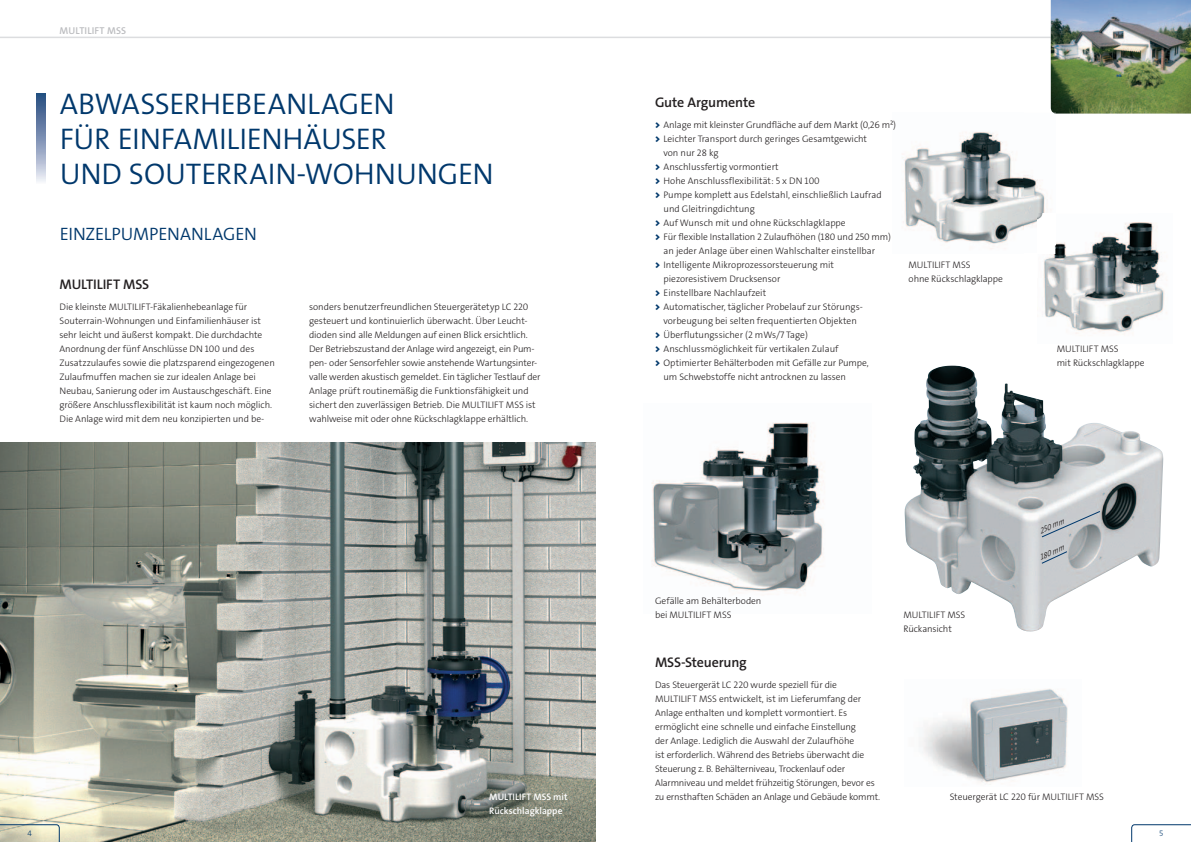
<style>
.page{position:relative;width:1191px;height:842px;background:#fff}
.page>*{position:absolute;margin:0;border:0;box-sizing:border-box;transform-origin:0 0}
.t1{font:30px/35px "Grundfos The Sans OT 4 SL";letter-spacing:-.01em;color:#00386c}
.t2{font:18px "Grundfos The Sans OT 4 SL";letter-spacing:-.01em;color:#00386c}
.t3{font:14px "Grundfos The Sans OT 6 SB";letter-spacing:-.01em;color:#231f20}
.t4{font:10px "Grundfos The Sans OT 6 SB";letter-spacing:.015em;color:#bcbdc0}
.t5{font:9.5px/14px "Grundfos The Sans OT 3 L";letter-spacing:-.005em;color:#231f20}
.t6{font:9.5px/14px "Grundfos The Sans OT 6 SB";color:#fff}
.t7{font:italic 8px "Grundfos The Sans OT 4 SL";color:#231f20;scale:.92 1}
.t8{font:8px "Grundfos The Sans OT 3 L";color:#00386c}
.s1{font-family:"Grundfos The Sans OT 9 BL";color:#00386c}
</style>
<div class="page">
<img style="left:0;top:442px;width:595px;height:400px">
<svg style="left:37px;top:93px;width:8px;height:89px"></svg>
<hr style="left:0;top:37px;width:1191px;height:1px;background:#dcdddf">
<svg style="left:0;top:824px;width:60px;height:18px"></svg>
<svg style="left:1131px;top:824px;width:60px;height:18px"></svg>
<img style="left:922px;top:688px;width:146px;height:95px">
<img style="left:652px;top:422px;width:172px;height:170px">
<img style="left:1043px;top:222px;width:122px;height:112px">
<img style="left:902px;top:132px;width:143px;height:117px">
<img style="left:1050px;top:0;width:141px;height:114px">
<img style="left:1038px;top:214px;width:17px;height:39px">
<img style="left:904px;top:366px;width:259px;height:266px">
<svg style="left:1041px;top:511px;width:59px;height:26px;background:#b6bbc0"></svg>
<svg style="left:1041px;top:551px;width:26px;height:13px"></svg>
<p class="t4" style="left:60px;top:26px;width:68px">MULTILIFT MSS</p>
<h1 class="t1" style="left:60px;top:87px;width:436px">ABWASSERHEBEANLAGEN<br>FÜR EINFAMILIENHÄUSER<br>UND SOUTERRAIN-WOHNUNGEN</h1>
<h2 class="t2" style="left:60px;top:225px;width:199px">EINZELPUMPENANLAGEN</h2>
<h3 class="t3" style="left:60px;top:277px;width:91px">MULTILIFT MSS</h3>
<p class="t5" style="left:60px;top:300px;width:217px">Die kleinste MULTILIFT-Fäkalienhebeanlage für Souterrain-Wohnungen und Einfamilienhäuser ist sehr leicht und äußerst kompakt. Die durchdachte Anordnung der fünf Anschlüsse DN 100 und des Zusatzzulaufes sowie die platzsparend eingezogenen Zulaufmuffen machen sie zur idealen Anlage bei Neubau, Sanierung oder im Austauschgeschäft. Eine größere Anschlussflexibilität ist kaum noch möglich.<br>Die Anlage wird mit dem neu konzipierten und be-</p>
<p class="t5" style="left:309px;top:300px;width:233px">sonders benutzerfreundlichen Steuergerätetyp LC 220 gesteuert und kontinuierlich überwacht. Über Leucht&shy;dioden sind alle Meldungen auf einen Blick ersichtlich.<br>Der Betriebszustand der Anlage wird angezeigt, ein Pum&shy;pen- oder Sensorfehler sowie anstehende Wartungsinter&shy;valle werden akustisch gemeldet. Ein täglicher Testlauf der Anlage prüft routine mäßig die Funktionsfähigkeit und sichert den zuverlässigen Betrieb. Die MULTILIFT MSS ist wahlweise mit oder ohne Rückschlagklappe erhältlich.</p>
<p class="t6" style="left:489px;top:790px;width:80px">MULTILIFT MSS mit<br>Rückschlagklappe</p>
<h3 class="t3" style="left:655px;top:95px;width:102px">Gute Argumente</h3>
<p class="t5" style="left:655px;top:118px;width:242px"><span class="s1">&gt;</span> Anlage mit kleinster Grundfläche auf dem Markt (0,26 m²)</p>
<p class="t5" style="left:655px;top:132px;width:214px"><span class="s1">&gt;</span> Leichter Transport durch geringes Gesamtgewicht</p>
<p class="t5" style="left:663px;top:146px;width:56px">von nur 28 kg</p>
<p class="t5" style="left:655px;top:160px;width:125px"><span class="s1">&gt;</span> Anschlussfertig vormontiert</p>
<p class="t5" style="left:655px;top:174px;width:166px"><span class="s1">&gt;</span> Hohe Anschlussflexibilität: 5 x DN 100</p>
<p class="t5" style="left:655px;top:188px;width:228px"><span class="s1">&gt;</span> Pumpe komplett aus Edelstahl, einschließlich Laufrad</p>
<p class="t5" style="left:663px;top:202px;width:93px">und Gleitringdichtung</p>
<p class="t5" style="left:655px;top:216px;width:192px"><span class="s1">&gt;</span> Auf Wunsch mit und ohne Rückschlagklappe</p>
<p class="t5" style="left:655px;top:230px;width:238px"><span class="s1">&gt;</span> Für flexible Installation 2 Zulaufhöhen (180 und 250 mm)</p>
<p class="t5" style="left:663px;top:244px;width:213px">an jeder Anlage über einen Wahlschalter einstellbar</p>
<p class="t5" style="left:655px;top:258px;width:181px"><span class="s1">&gt;</span> Intelligente Mikroprozessorsteuerung mit</p>
<p class="t5" style="left:663px;top:272px;width:118px">piezoresistivem Drucksensor</p>
<p class="t5" style="left:655px;top:286px;width:113px"><span class="s1">&gt;</span> Einstellbare Nachlaufzeit</p>
<p class="t5" style="left:655px;top:300px;width:209px"><span class="s1">&gt;</span> Automatischer, täglicher Probelauf zur Störungs-</p>
<p class="t5" style="left:663px;top:314px;width:195px">vorbeugung bei selten frequentierten Objekten</p>
<p class="t5" style="left:655px;top:328px;width:154px"><span class="s1">&gt;</span> Überflutungssicher (2 mWs/7 Tage)</p>
<p class="t5" style="left:655px;top:342px;width:185px"><span class="s1">&gt;</span> Anschlussmöglichkeit für vertikalen Zulauf</p>
<p class="t5" style="left:655px;top:356px;width:215px"><span class="s1">&gt;</span> Optimierter Behälterboden mit Gefälle zur Pumpe,</p>
<p class="t5" style="left:663px;top:370px;width:184px">um Schwebstoffe nicht antrocknen zu lassen</p>
<p class="t5" style="left:908px;top:258px;width:96px">MULTILIFT MSS<br>ohne Rückschlagklappe</p>
<p class="t5" style="left:1056px;top:342px;width:89px">MULTILIFT MSS<br>mit Rückschlagklappe</p>
<p class="t5" style="left:655px;top:594px;width:108px">Gefälle am Behälterboden bei MULTILIFT MSS</p>
<h3 class="t3" style="left:655px;top:655px;width:93px">MSS-Steuerung</h3>
<p class="t5" style="left:655px;top:678px;width:227px">Das Steuergerät LC 220 wurde speziell für die MULTILIFT MSS entwickelt, ist im Lieferumfang der Anlage enthalten und komplett vormontiert. Es ermöglicht eine schnelle und einfache Einstellung<br>der Anlage. Lediglich die Auswahl der Zulaufhöhe<br>ist erforderlich. Während des Betriebs überwacht die Steuerung z. B. Behälterniveau, Trockenlauf oder Alarmniveau und meldet frühzeitig Störungen, bevor es zu ernsthaften Schäden an Anlage und Gebäude kommt.</p>
<p class="t5" style="left:903px;top:608px;width:63px">MULTILIFT MSS<br>Rückansicht</p>
<p class="t7" style="left:1038px;top:528px;width:30px;rotate:-24deg">250 mm</p>
<p class="t7" style="left:1038px;top:554px;width:30px;rotate:-24deg">180 mm</p>
<p class="t5" style="left:949px;top:790px;width:156px">Steuergerät LC 220 für MULTILIFT MSS</p>
<p class="t8" style="left:28px;top:830px;width:6px">4</p>
<p class="t8" style="left:1159px;top:830px;width:6px">5</p>
</div>
